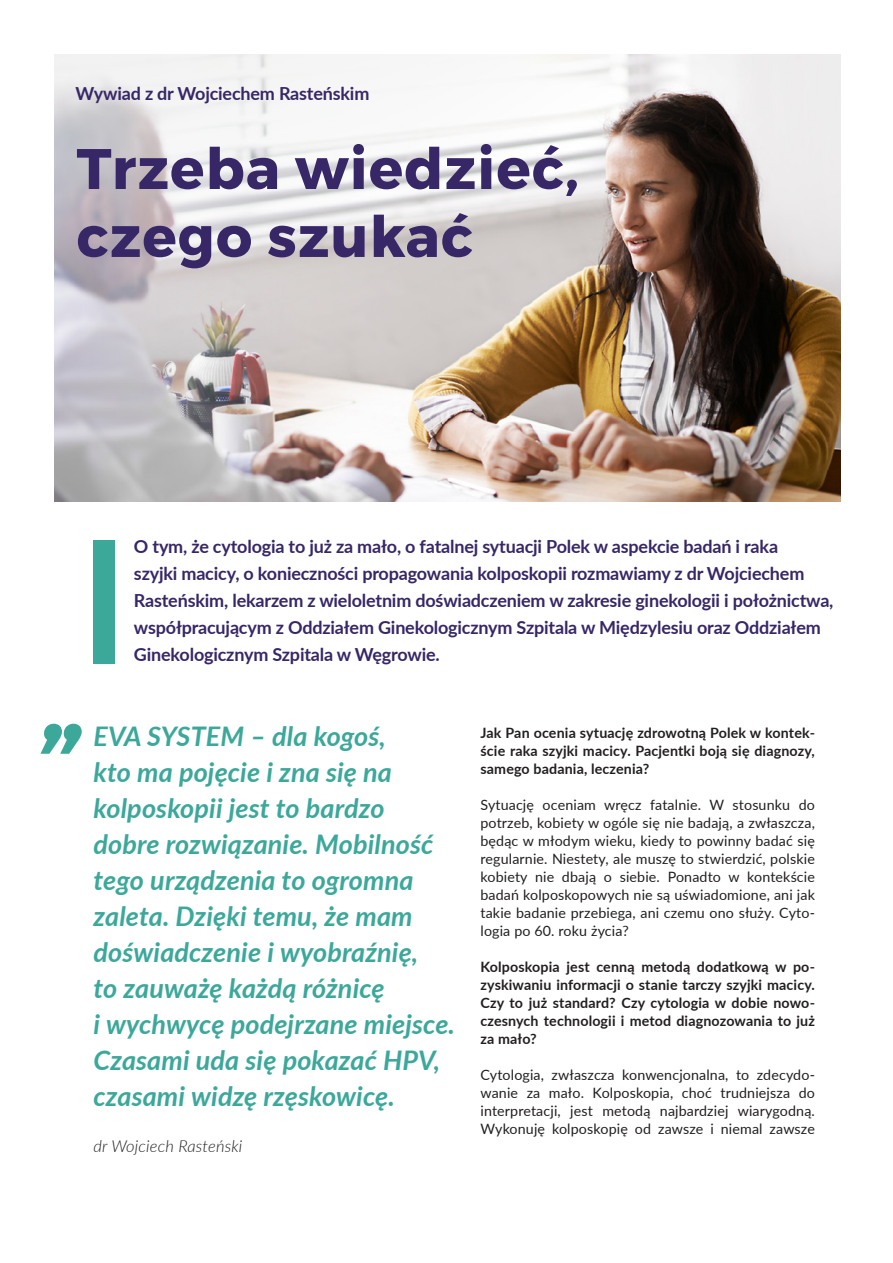
<style>
.page{position:relative;width:893px;height:1263px;background:#fff}
.page>*{position:absolute;margin:0;border:0;box-sizing:border-box;transform-origin:0 0}
.t1{font:italic 700 105px "Montserrat";color:#3ba89a}
.t2{font:700 57px/67.9px "Montserrat";letter-spacing:.02em;color:#372766}
.t3{font:italic 700 27px/36px "Lato";letter-spacing:.005em;color:#3ba89a}
.t4{font:700 18px/27px "Lato";letter-spacing:-.01em;color:#372766}
.t5{font:italic 300 16.5px "Lato";letter-spacing:.01em;color:#231f20}
.t6{font:14.25px/18px "Lato";letter-spacing:.01em;color:#231f20;text-align:justify}
.t7{font:700 14.25px/18px "Lato";letter-spacing:.01em;color:#231f20;text-align:justify}
</style>
<div class="page">
<div style="left:94px;top:540px;width:21px;height:123px;background:#3ba89a"></div>
<img style="left:54px;top:54px;width:787px;height:448px">
<p class="t4" style="left:75px;top:79px;width:295px">Wywiad z dr Wojciechem Rasteńskim</p>
<h2 class="t2" style="left:77px;top:135px;width:504px">Trzeba wiedzieć, czego szukać</h2>
<p class="t4" style="left:134px;top:532px;width:701px">O tym, że cytologia to już za mało, o fatalnej sytuacji Polek w aspekcie badań i raka<br>szyjki macicy, o konieczności propagowania kolposkopii rozmawiamy z dr Wojciechem Rasteńskim, lekarzem z wieloletnim doświadczeniem w zakresie ginekologii i położnictwa, współpracującym z Oddziałem Ginekologicznym Szpitala w Międzylesiu oraz Oddziałem Ginekologicznym Szpitala w Węgrowie.</p>
<h1 class="t1" style="left:45px;top:620px;width:46px">„</h1>
<p class="t7" style="left:480px;top:723px;width:336px">Jak Pan ocenia sytuację zdrowotną Polek w kontek&shy;ście raka szyjki macicy. Pacjentki boją się diagnozy, samego badania, leczenia?</p>
<p class="t6" style="left:480px;top:795px;width:336px">Sytuację oceniam wręcz fatalnie. W stosunku do potrzeb, kobiety w ogóle się nie badają, a zwłaszcza, będąc w młodym wieku, kiedy to powinny badać się regularnie. Niestety, ale muszę to stwierdzić, polskie kobiety nie dbają o siebie. Ponadto w kontekście badań kolposkopowych nie są uświadomione, ani jak takie badanie przebiega, ani czemu ono służy. Cyto&shy;logia po 60. roku życia?</p>
<p class="t7" style="left:480px;top:957px;width:336px">Kolposkopia jest cenną metodą dodatkową w po&shy;zyskiwaniu informacji o stanie tarczy szyjki macicy.<br>Czy to już standard? Czy cytologia w dobie nowo&shy;czesnych technologii i metod diagnozowania to już za mało?</p>
<p class="t6" style="left:480px;top:1065px;width:336px">Cytologia, zwłaszcza konwencjonalna, to zdecydo&shy;wanie za mało. Kolposkopia, choć trudniejsza do interpretacji, jest metodą najbardziej wiarygodną.<br>Wykonuję kolposkopię od zawsze i niemal zawsze</p>
<p class="t3" style="left:94px;top:717px;width:363px">EVA System – dla kogoś,<br>kto ma pojęcie i zna się na kolposkopii jest to bardzo dobre rozwiązanie. Mobilność tego urządzenia to ogromna zaleta. Dzięki temu, że mam doświadczenie i wyobraźnię,<br>to zauważę każdą różnicę<br>i wychwycę podejrzane miejsce.<br>Czasami uda się pokazać HPV, czasami widzę rzęskowicę.</p>
<p class="t5" style="left:94px;top:1135px;width:150px">dr Wojciech Rasteński</p>
</div>
